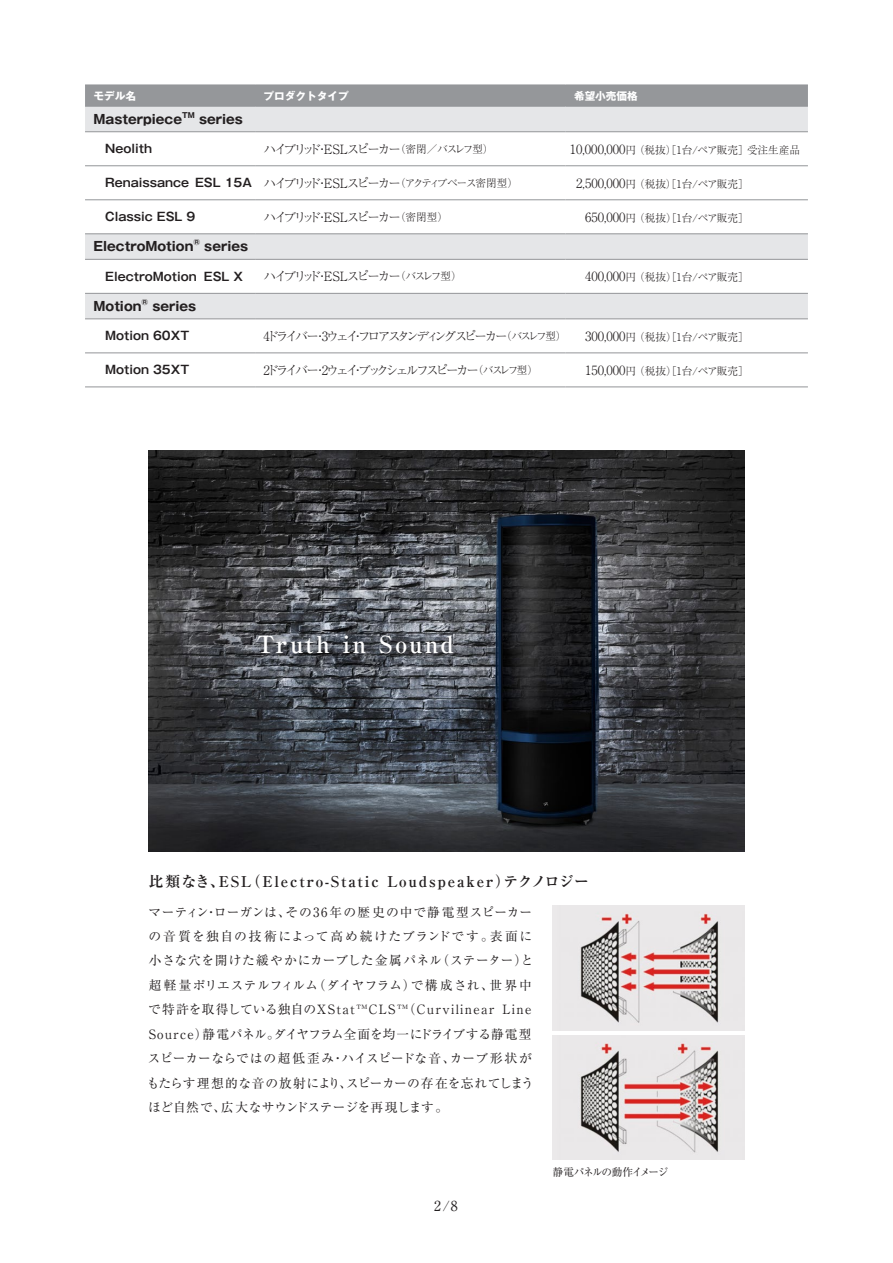
<style>
.page{position:relative;width:893px;height:1263px;background:#fff}
.page>*{position:absolute;margin:0;border:0;box-sizing:border-box;transform-origin:0 0}
.t1{font:700 23.4px "Ryumin Pro";letter-spacing:.11em;color:#fff}
.t2{font:700 14.85px "Ryumin Pro";letter-spacing:.12em;color:#231f20}
.t3{font:13.8px "Ryumin Pro";color:#231f20}
.t4{font:12.75px/24.5px "Ryumin Pro";letter-spacing:.04em;color:#231f20}
.t5{font:300 12.75px "Ryumin Pro";letter-spacing:-.17em;color:#231f20}
.t6{font:700 12.75px "Gothic MB101 Pro";color:#231f20}
.t7{font:300 12.75px "Ryumin Pro";letter-spacing:-.215em;color:#231f20}
.t8{font:12.75px/24.5px "Ryumin Pro";letter-spacing:.02em;color:#231f20}
.t9{font:12.75px/24.5px "Ryumin Pro";letter-spacing:.09em;color:#231f20}
.t10{font:12.75px "Ryumin Pro";letter-spacing:.095em;color:#231f20}
.t11{font:12.75px/24.5px "Ryumin Pro";letter-spacing:-.02em;color:#231f20}
.t12{font:12.75px "Ryumin Pro";letter-spacing:-.005em;color:#231f20}
.t13{font:12.75px "Ryumin Pro";letter-spacing:-.01em;color:#231f20}
.t14{font:700 11.7px "Gothic MB101 Pro De";color:#231f20}
.t15{font:300 10.65px "Ryumin Pro";letter-spacing:-.085em;color:#231f20}
.t16{font:700 10.65px "Gothic MB101 Pro";color:#fff}
.t17{font:300 10.65px "Ryumin Pro";letter-spacing:-.125em;color:#231f20}
.t18{font:10.65px "Ryumin Pro";letter-spacing:-.12em;color:#231f20}
.t19{font:700 7.5px "Gothic MB101 Pro";color:#231f20}
</style>
<div class="page">
<img style="left:149px;top:451px;width:595px;height:400px">
<svg style="left:252px;top:629px;width:212px;height:36px;background:#54575e"></svg>
<img style="left:553px;top:905px;width:191px;height:125px">
<img style="left:553px;top:1035px;width:191px;height:125px">
<div style="left:85px;top:86px;width:723px;height:20px;background:#95979a"></div>
<svg style="left:85px;top:107px;width:723px;height:212px"></svg>
<hr style="left:85px;top:85px;width:170px;height:1px;background:#939598">
<hr style="left:255px;top:85px;width:311px;height:1px;background:#939598">
<hr style="left:566px;top:85px;width:242px;height:1px;background:#939598">
<hr style="left:85px;top:106px;width:170px;height:1px;background:#939598">
<hr style="left:255px;top:106px;width:311px;height:1px;background:#939598">
<hr style="left:566px;top:106px;width:242px;height:1px;background:#939598">
<hr style="left:85px;top:131px;width:170px;height:1px;background:#939598">
<hr style="left:255px;top:131px;width:311px;height:1px;background:#939598">
<hr style="left:566px;top:131px;width:242px;height:1px;background:#939598">
<hr style="left:85px;top:166px;width:170px;height:1px;background:#939598">
<hr style="left:255px;top:166px;width:311px;height:1px;background:#939598">
<hr style="left:566px;top:166px;width:242px;height:1px;background:#939598">
<hr style="left:85px;top:200px;width:170px;height:1px;background:#939598">
<hr style="left:255px;top:200px;width:311px;height:1px;background:#939598">
<hr style="left:566px;top:200px;width:242px;height:1px;background:#939598">
<hr style="left:85px;top:234px;width:170px;height:1px;background:#939598">
<hr style="left:255px;top:234px;width:311px;height:1px;background:#939598">
<hr style="left:566px;top:234px;width:242px;height:1px;background:#939598">
<hr style="left:85px;top:259px;width:170px;height:1px;background:#939598">
<hr style="left:255px;top:259px;width:311px;height:1px;background:#939598">
<hr style="left:566px;top:259px;width:242px;height:1px;background:#939598">
<hr style="left:85px;top:293px;width:170px;height:1px;background:#939598">
<hr style="left:255px;top:293px;width:311px;height:1px;background:#939598">
<hr style="left:566px;top:293px;width:242px;height:1px;background:#939598">
<hr style="left:85px;top:319px;width:170px;height:1px;background:#939598">
<hr style="left:255px;top:319px;width:311px;height:1px;background:#939598">
<hr style="left:566px;top:319px;width:242px;height:1px;background:#939598">
<hr style="left:85px;top:353px;width:170px;height:1px;background:#939598">
<hr style="left:255px;top:353px;width:311px;height:1px;background:#939598">
<hr style="left:566px;top:353px;width:242px;height:1px;background:#939598">
<hr style="left:85px;top:387px;width:170px;height:1px;background:#939598">
<hr style="left:255px;top:387px;width:311px;height:1px;background:#939598">
<hr style="left:566px;top:387px;width:242px;height:1px;background:#939598">
<p class="t16" style="left:94px;top:87px;width:44px">モデル名</p>
<p class="t6" style="left:94px;top:108px;width:90px">Masterpiece</p>
<p class="t19" style="left:182px;top:108px;width:14px">TM</p>
<p class="t6" style="left:199px;top:108px;width:45px">series</p>
<p class="t14" style="left:94px;top:139px;width:60px">　Neolith</p>
<p class="t14" style="left:195px;top:173px;width:58px">ESL 15A</p>
<p class="t14" style="left:94px;top:173px;width:97px">　Renaissance</p>
<p class="t14" style="left:94px;top:207px;width:103px">　Classic ESL 9</p>
<p class="t19" style="left:193px;top:236px;width:8px">®</p>
<p class="t6" style="left:94px;top:236px;width:101px">ElectroMotion</p>
<p class="t6" style="left:204px;top:236px;width:45px">series</p>
<p class="t14" style="left:204px;top:267px;width:41px">ESL X</p>
<p class="t14" style="left:94px;top:267px;width:116px">　ElectroMotion　</p>
<p class="t6" style="left:152px;top:295px;width:45px">series</p>
<p class="t19" style="left:141px;top:296px;width:8px">®</p>
<p class="t6" style="left:94px;top:295px;width:49px">Motion</p>
<p class="t14" style="left:94px;top:326px;width:97px">　Motion 60XT</p>
<p class="t14" style="left:94px;top:360px;width:97px">　Motion 35XT</p>
<p class="t16" style="left:264px;top:87px;width:87px">プロダクトタイプ</p>
<p class="t16" style="left:574px;top:87px;width:65px">希望小売価格</p>
<p class="t5" style="left:263px;top:139px;width:139px">ハイブリッド ESLスピーカー</p>
<p class="t15" style="left:395px;top:140px;width:100px">（密閉／バスレフ型）</p>
<p class="t5" style="left:316px;top:139px;width:14px">・</p>
<p class="t5" style="left:570px;top:139px;width:57px">10,000,000</p>
<p class="t15" style="left:747px;top:141px;width:55px">受注生産品</p>
<p class="t15" style="left:634px;top:141px;width:116px">（税抜）［台1 /ペア販売］</p>
<p class="t15" style="left:625px;top:141px;width:12px">円</p>
<p class="t5" style="left:263px;top:173px;width:139px">ハイブリッド ESLスピーカー</p>
<p class="t17" style="left:395px;top:174px;width:125px">（アクティブベース密閉型）</p>
<p class="t5" style="left:316px;top:173px;width:14px">・</p>
<p class="t5" style="left:576px;top:173px;width:51px">2,500,000</p>
<p class="t15" style="left:634px;top:175px;width:116px">（税抜）［台1 /ペア販売[</p>
<p class="t15" style="left:625px;top:175px;width:12px">円</p>
<p class="t5" style="left:263px;top:207px;width:139px">ハイブリッド ESLスピーカー</p>
<p class="t15" style="left:395px;top:208px;width:55px">（密閉型）</p>
<p class="t5" style="left:316px;top:207px;width:14px">・</p>
<p class="t5" style="left:585px;top:207px;width:42px">650,000</p>
<p class="t15" style="left:634px;top:209px;width:116px">（税抜）［台1 /ペア販売[</p>
<p class="t15" style="left:625px;top:209px;width:12px">円</p>
<p class="t5" style="left:263px;top:266px;width:139px">ハイブリッド ESLスピーカー</p>
<p class="t15" style="left:395px;top:268px;width:68px">（バスレフ型）</p>
<p class="t5" style="left:316px;top:266px;width:14px">・</p>
<p class="t5" style="left:585px;top:266px;width:42px">400,000</p>
<p class="t15" style="left:634px;top:269px;width:116px">（税抜）［台1 /ペア販売[</p>
<p class="t15" style="left:625px;top:269px;width:12px">円</p>
<p class="t7" style="left:266px;top:326px;width:243px">ドライバー 3ウェイフロアスタンディングスピーカー</p>
<p class="t15" style="left:501px;top:328px;width:67px">（バスレフ型）</p>
<p class="t5" style="left:264px;top:326px;width:8px">4</p>
<p class="t5" style="left:314px;top:326px;width:14px">・</p>
<p class="t5" style="left:351px;top:326px;width:14px">・</p>
<p class="t5" style="left:585px;top:326px;width:42px">300,000</p>
<p class="t15" style="left:634px;top:328px;width:116px">（税抜）［台1 /ペア販売[</p>
<p class="t15" style="left:625px;top:328px;width:12px">円</p>
<p class="t7" style="left:266px;top:360px;width:215px">ドライバー 2ウェイブックシェルフスピーカー</p>
<p class="t15" style="left:473px;top:362px;width:67px">（バスレフ型）</p>
<p class="t5" style="left:264px;top:360px;width:8px">2</p>
<p class="t5" style="left:314px;top:360px;width:14px">・</p>
<p class="t5" style="left:351px;top:360px;width:14px">・</p>
<p class="t5" style="left:585px;top:360px;width:42px">150,000</p>
<p class="t15" style="left:634px;top:362px;width:116px">（税抜）［台1 /ペア販売[</p>
<p class="t15" style="left:625px;top:362px;width:12px">円</p>
<p class="t1" style="left:256px;top:625px;width:75px">Truth</p>
<p class="t1" style="left:343px;top:625px;width:25px">in</p>
<p class="t1" style="left:379px;top:625px;width:76px">Sound</p>
<p class="t2" style="left:246px;top:869px;width:135px">（Electro-Static</p>
<p class="t2" style="left:149px;top:869px;width:77px">比類なき、</p>
<p class="t2" style="left:219px;top:869px;width:34px">ESL</p>
<p class="t2" style="left:387px;top:869px;width:124px">Loudspeaker）</p>
<p class="t2" style="left:504px;top:869px;width:87px">テクノロジー</p>
<p class="t10" style="left:286px;top:902px;width:248px">その36年の歴史の中で静電型スピーカー</p>
<p class="t12" style="left:148px;top:902px;width:144px">マーティンローガンは、</p>
<p class="t4" style="left:205px;top:899px;width:14px">・</p>
<p class="t9" style="left:436px;top:923px;width:99px;text-indent:-288px">の音質を独自の技術によって高め続けたブランドです。<br>（ステーターと）</p>
<p class="t4" style="left:490px;top:923px;width:44px">表面に</p>
<p class="t4" style="left:149px;top:948px;width:295px">小さな穴を開けた緩やかにカーブした金属パネル</p>
<p class="t4" style="left:313px;top:972px;width:104px">（ダイヤフラム）</p>
<p class="t4" style="left:149px;top:972px;width:171px">超軽量ポリエステルフィルム</p>
<p class="t4" style="left:411px;top:972px;width:84px">で構成され、</p>
<p class="t4" style="left:490px;top:972px;width:44px">世界中</p>
<p class="t4" style="left:273px;top:996px;width:260px;text-indent:-125px">で特許を取得している独自のXStat™CLS™（Curvilinear<br>ダイヤフラム全面を均一にドライブする静電型</p>
<p class="t4" style="left:503px;top:996px;width:30px">Line</p>
<p class="t4" style="left:149px;top:1021px;width:60px">Source）</p>
<p class="t4" style="left:202px;top:1021px;width:79px">静電パネル。</p>
<p class="t8" style="left:147px;top:1045px;width:388px">スピーカーならではの超低歪み<br>もたらす理想的な音の放射によりスピーカーの存在を忘れてしまう</p>
<p class="t13" style="left:341px;top:1048px;width:116px">ハイスピードな音、</p>
<p class="t4" style="left:450px;top:1045px;width:84px">カーブ形状が</p>
<p class="t4" style="left:331px;top:1045px;width:14px">・</p>
<p class="t11" style="left:221px;top:1070px;width:228px;text-indent:118px">、<br>広大なサウンドステージを再現します。</p>
<p class="t4" style="left:148px;top:1094px;width:80px">ほど自然で、</p>
<p class="t3" style="left:434px;top:1195px;width:25px">2/8</p>
<p class="t18" style="left:553px;top:1163px;width:117px">静電パネルの動作イメージ</p>
</div>
